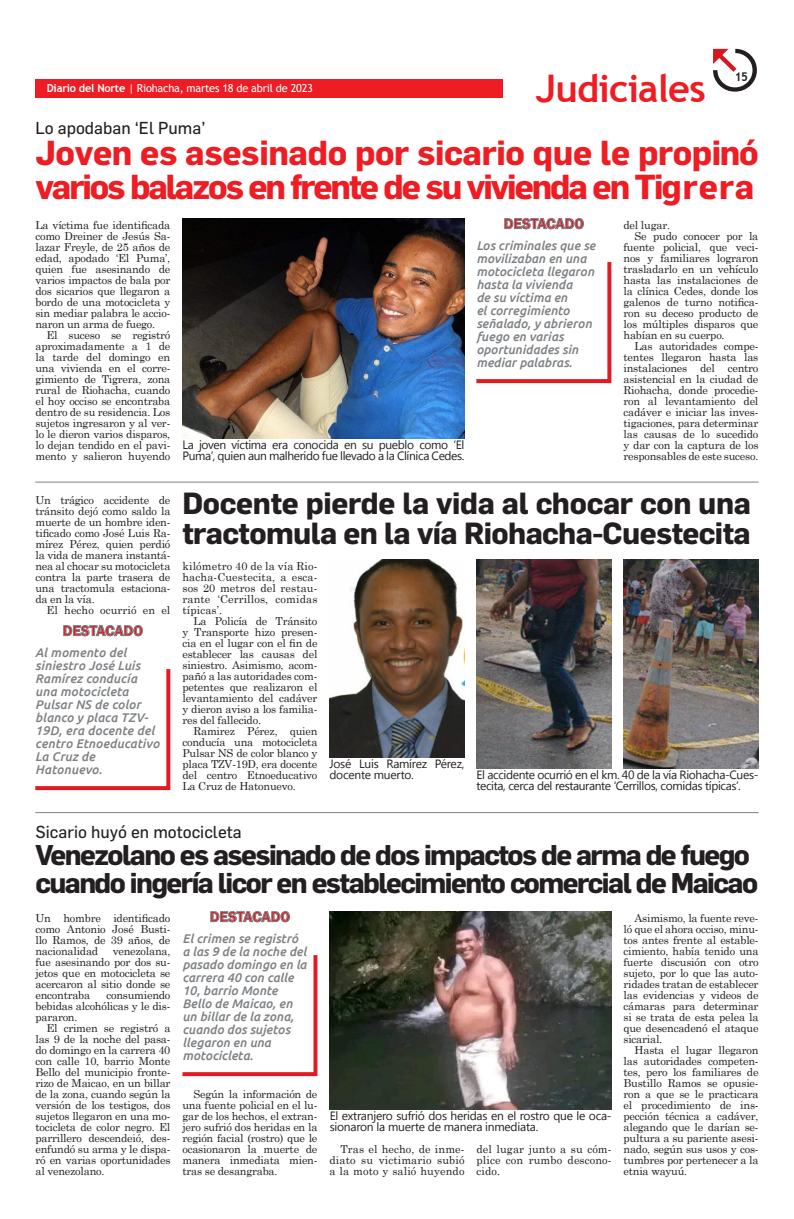
<style>
.page{position:relative;width:794px;height:1219px;background:#fff}
.page>*{position:absolute;margin:0;border:0;box-sizing:border-box;transform-origin:0 0}
.Texto_capitular{font:700 38px "Trebuchet MS";letter-spacing:-.02em;color:#ee1d23}
.Título_medio_34pt{font:700 34px/34px "Flama";letter-spacing:-.01em;color:#ee1d23}
.Titulo_Medio_30Pt{font:700 30px/30px "Flama";letter-spacing:-.02em;color:#231f20}
.Título_medio_22pt{font:700 28px/28px "Flama";letter-spacing:-.055em;color:#231f20}
.Antetitulo{font:17px "Flama";color:#231f20}
.Destacado_Segoe_Bold{font:600 15px "Franklin Gothic";color:#e21a21}
.Destacado{font:italic 500 12.6px/13px "Ubuntu";color:#7e8083}
.Pié_de_foto{font:12px/11px "Segoe UI";letter-spacing:-.03em;color:#231f20}
.Texto_capitular-2{font:700 12px "Trebuchet MS";color:#231f20}
.Texto{font:11px/11px "Century Schoolbook";letter-spacing:-.02em;color:#231f20;text-align:justify}
.Texto_sin_sangrias{font:11px/11px "Century Schoolbook";letter-spacing:-.02em;color:#231f20;text-align:justify}
.Texto-2{font:11px "Trebuchet MS";letter-spacing:-.02em;color:#fff}
.Texto-3{font:11px "Century Schoolbook";letter-spacing:.01em;color:#231f20}
.s1{font-weight:700}
</style>
<div class="page">
<svg style="left:713px;top:49px;width:44px;height:43px"></svg>
<div style="left:35px;top:79px;width:468px;height:18px;background:#ee1d23"></div>
<hr style="left:35px;top:482px;width:723px;height:1px;background:#7e8083">
<hr style="left:35px;top:812px;width:723px;height:1px;background:#7e8083">
<img style="left:329px;top:559px;width:135px;height:198px">
<img style="left:476px;top:559px;width:136px;height:210px">
<img style="left:623px;top:559px;width:135px;height:209px">
<svg style="left:35px;top:669px;width:136px;height:122px"></svg>
<svg style="left:63px;top:625px;width:80px;height:11px"></svg>
<img style="left:330px;top:911px;width:281px;height:198px">
<img style="left:182px;top:218px;width:282px;height:220px">
<svg style="left:476px;top:262px;width:136px;height:122px"></svg>
<svg style="left:504px;top:218px;width:80px;height:11px"></svg>
<svg style="left:182px;top:955px;width:136px;height:122px"></svg>
<svg style="left:210px;top:911px;width:80px;height:11px"></svg>
<p class="Texto-2" style="left:47px;top:81px;width:268px"><span class="s1">Diario del Norte</span> | Riohacha, martes 18 de abril de 2023</p>
<p class="Antetitulo" style="left:35px;top:118px;width:171px">Lo apodaban ‘El Puma’</p>
<p class="Texto_capitular" style="left:536px;top:65px;width:171px">Judiciales</p>
<p class="Texto_capitular-2" style="left:734px;top:69px;width:15px">15</p>
<p class="Título_medio_34pt" style="left:35px;top:135px;width:724px">Joven es asesinado por sicario que le propinó varios balazos en frente de su vivienda en Tigrera</p>
<p class="Texto_sin_sangrias" style="left:35px;top:219px;width:136px">La víctima fue identificada como Dreiner de Jesús Sa&shy;lazar Freyle, de 25 años de edad, apodado ‘El Puma’, quien fue asesinando de varios impactos de bala por dos sicarios que llegaron a bordo de una motocicleta y sin mediar palabra le accio&shy;naron un arma de fuego.</p>
<p class="Texto" style="left:35px;top:329px;width:136px;text-indent:11px">El suceso se registró aproximadamente a 1 de la tarde del domingo en una vivienda en el corre&shy;gimiento de Tigrera, zona rural de Riohacha, cuando el hoy occiso se encontraba dentro de su residencia. Los sujetos ingresaron y al ver&shy;lo le dieron varios disparos, lo dejan tendido en el pavi&shy;mento y salieron huyendo</p>
<p class="Texto_sin_sangrias" style="left:35px;top:494px;width:136px">Un trágico accidente de tránsito dejó como saldo la muerte de un hombre iden&shy;tificado como José Luis Ra&shy;mírez Pérez, quien perdió la vida de manera instantá&shy;nea al chocar su motocicleta contra la parte trasera de una tractomula estaciona&shy;da en la vía.</p>
<p class="Texto-3" style="left:46px;top:601px;width:125px">El hecho ocurrió en el</p>
<p class="Destacado_Segoe_Bold" style="left:63px;top:621px;width:82px">DESTACADO</p>
<p class="Destacado" style="left:35px;top:646px;width:126px">Al momento del siniestro José Luis<br>Ramírez conducía una motocicleta<br>Pulsar NS de color blanco y placa TZV-<br>19D, era docente del centro Etnoeducativo<br>La Cruz de<br>Hatonuevo.</p>
<p class="Destacado_Segoe_Bold" style="left:504px;top:214px;width:82px">DESTACADO</p>
<p class="Destacado" style="left:476px;top:239px;width:121px">Los criminales que se movilizaban en una motocicleta llegaron hasta la vivienda<br>de su víctima en<br>el corregimiento señalado, y abrieron fuego en varias oportunidades sin mediar palabras.</p>
<p class="Pié_de_foto" style="left:182px;top:439px;width:283px">La joven víctima era conocida en su pueblo como ‘El<br>Puma’, quien aun malherido fue llevado a la Clínica Cedes.</p>
<p class="Texto" style="left:623px;top:219px;width:48px">del lugar.</p>
<p class="Texto" style="left:623px;top:230px;width:136px;text-indent:11px">Se pudo conocer por la fuente policial, que veci&shy;nos y familiares lograron trasladarlo en un vehículo hasta las instalaciones de la clínica Cedes, donde los galenos de turno notifica&shy;ron su deceso producto de los múltiples disparos que habían en su cuerpo.</p>
<p class="Texto" style="left:623px;top:340px;width:136px;text-indent:11px">Las autoridades compe&shy;tentes llegaron hasta las instalaciones del centro asistencial en la ciudad de Riohacha, donde procedie&shy;ron al levantamiento del cadáver e iniciar las inves&shy;tigaciones, para determinar las causas de lo sucedido y dar con la captura de los responsables de este suceso.</p>
<p class="Titulo_Medio_30Pt" style="left:182px;top:488px;width:570px">Docente pierde la vida al chocar con una tractomula en la vía Riohacha-Cuestecita</p>
<p class="Texto" style="left:182px;top:560px;width:136px">kilómetro 40 de la vía Rio&shy;hacha-Cuestecita, a esca&shy;sos 20 metros del restau&shy;rante ‘Cerrillos, comidas típicas’.</p>
<p class="Texto" style="left:182px;top:615px;width:137px;text-indent:11px">La Policía de Tránsito y Transporte hizo presen&shy;cia en el lugar con el fin de establecer las causas del siniestro. Asimismo, acom&shy;pañó a las autoridades com&shy;petentes que realizaron el levantamiento del cadáver y dieron aviso a los familia&shy;res del fallecido.</p>
<p class="Texto" style="left:182px;top:725px;width:136px;text-indent:11px">Ramirez Pérez, quien conducía una motocicleta Pulsar NS de color blanco y placa TZV-19D, era docente del centro Etnoeducativo La Cruz de Hatonuevo.</p>
<p class="Pié_de_foto" style="left:329px;top:758px;width:136px">José Luis Ramírez Pérez, docente muerto.</p>
<p class="Pié_de_foto" style="left:476px;top:769px;width:283px">El accidente ocurrió en el km. 40 de la vía Riohacha-Cues&shy;tecita, cerca del restaurante ‘Cerrillos, comidas típicas’.</p>
<p class="Antetitulo" style="left:35px;top:822px;width:208px">Sicario huyó en motocicleta</p>
<p class="Título_medio_22pt" style="left:35px;top:840px;width:724px">Venezolano es asesinado de dos impactos de arma de fuego cuando ingería licor en establecimiento comercial de Maicao</p>
<p class="Texto_sin_sangrias" style="left:35px;top:912px;width:136px">Un hombre identificado como Antonio José Busti&shy;llo Ramos, de 39 años, de nacionalidad</p>
<p class="Destacado_Segoe_Bold" style="left:210px;top:907px;width:82px">DESTACADO</p>
<p class="Texto" style="left:623px;top:912px;width:136px;text-indent:11px">Asimismo, la fuente reve&shy;ló que el ahora occiso, minu&shy;tos antes frente al estable&shy;cimiento, había tenido una fuerte discusión con otro sujeto, por lo que las auto&shy;ridades tratan de establecer las evidencias y videos de cámaras para determinar si se trata de esta pelea la que desencadenó el ataque sicarial.</p>
<p class="Texto" style="left:623px;top:1044px;width:136px;text-indent:11px">Hasta el lugar llegaron las autoridades competen&shy;tes, pero los familiares de Bustillo Ramos se opusie&shy;ron a que se le practicara el procedimiento de ins&shy;pección técnica a cadáver, alegando que le darían se&shy;pultura a su pariente asesi&shy;nado, según sus usos y cos&shy;tumbres por pertenecer a la etnia wayuú.</p>
<p class="Destacado" style="left:182px;top:932px;width:126px">El crimen se registró a las 9 de la noche del pasado domingo en la carrera 40 con calle<br>10, barrio Monte<br>Bello de Maicao, en un billar de la zona, cuando dos sujetos llegaron en una motocicleta.</p>
<p class="Texto_sin_sangrias" style="left:35px;top:945px;width:136px;text-indent:77px">venezolana, fue asesinando por dos su&shy;jetos que en motocicleta se acercaron al sitio donde se encontraba</p>
<p class="Texto_sin_sangrias" style="left:35px;top:989px;width:136px;text-indent:71px">consumiendo bebidas alcohólicas y le dis&shy;pararon.</p>
<p class="Texto" style="left:35px;top:1022px;width:136px;text-indent:11px">El crimen se registró a las 9 de la noche del pasa&shy;do domingo en la carrera 40 con calle 10, barrio Monte Bello del municipio fronte&shy;rizo de Maicao, en un billar de la zona, cuando según la versión de los testigos, dos sujetos llegaron en una mo&shy;tocicleta de color negro. El parrillero descendeió, des&shy;enfundó su arma y le dispa&shy;ró en varias oportunidades al venezolano.</p>
<p class="Texto" style="left:182px;top:1088px;width:136px;text-indent:11px">Según la información de una fuente policial en el lu&shy;gar de los hechos, el extran&shy;jero sufrió dos heridas en la región facial (rostro) que le ocasionaron la muerte de manera inmediata mien&shy;tras se desangraba.</p>
<p class="Pié_de_foto" style="left:330px;top:1110px;width:283px">El extranjero sufrió dos heridas en el rostro que le oca&shy;sionaron la muerte de manera inmediata.</p>
<p class="Texto" style="left:329px;top:1143px;width:136px;text-indent:11px">Tras el hecho, de inme&shy;diato su victimario subió a la moto y salió huyendo</p>
<p class="Texto" style="left:476px;top:1143px;width:136px">del lugar junto a su cóm&shy;plice con rumbo descono&shy;cido.</p>
</div>
